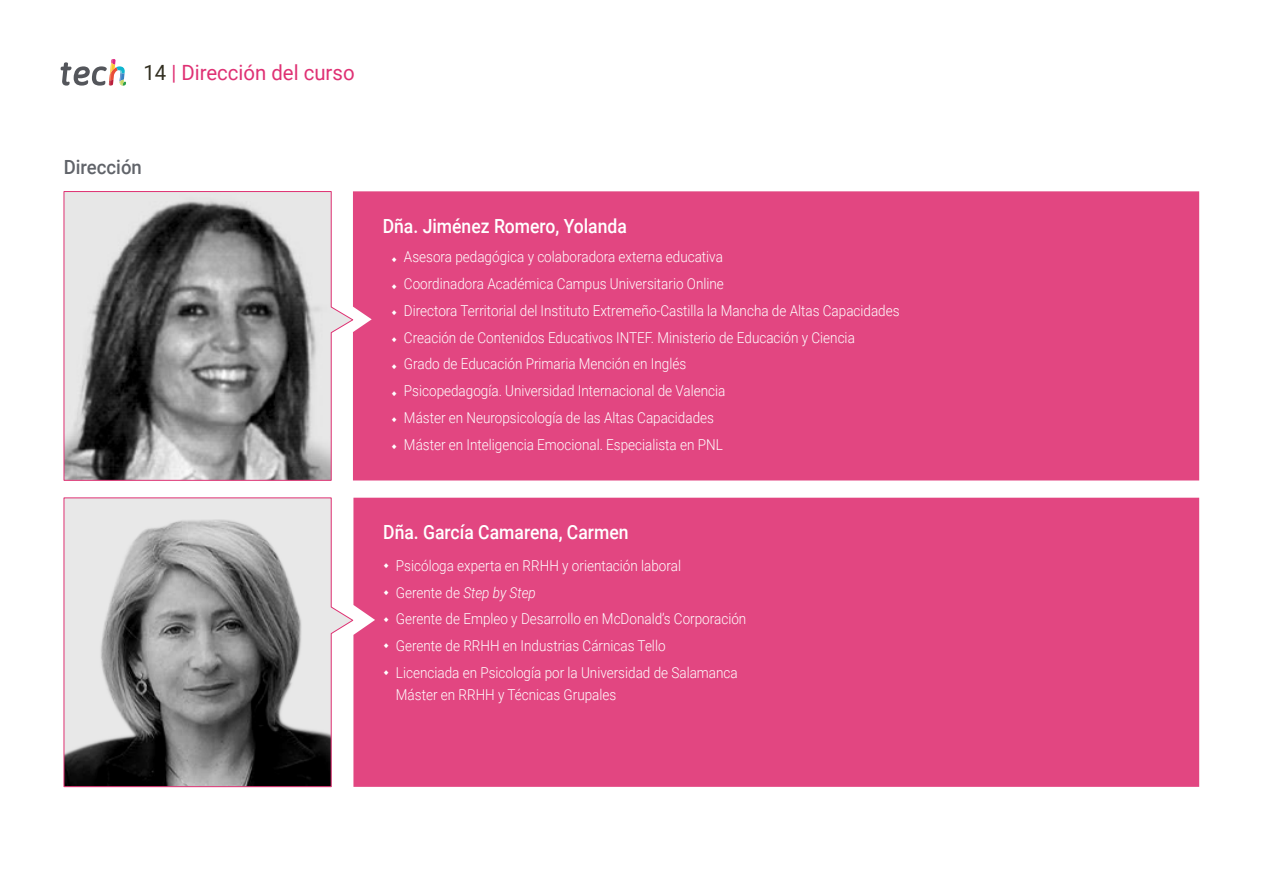
<style>
.page{position:relative;width:1263px;height:893px;background:#fff}
.page>*{position:absolute;margin:0;border:0;box-sizing:border-box;transform-origin:0 0}
.t1{font:21px "Roboto";color:#df3174}
.t2{font:500 19.5px "Roboto";color:#fff;scale:.9 1}
.t3{font:500 19.5px "Roboto";color:#61646a;scale:.95 1}
.t4{font:300 15px/26.7px "Roboto";color:#fff;scale:.9 1}
.s1{color:#312e20}
.s2{font-style:italic}
</style>
<div class="page">
<svg style="left:61px;top:59px;width:65px;height:27px"></svg>
<div style="left:353px;top:498px;width:846px;height:289px;background:#e24681"></div>
<svg style="left:64px;top:497px;width:289px;height:290px"></svg>
<div style="left:353px;top:191px;width:846px;height:289px;background:#e24681"></div>
<svg style="left:64px;top:191px;width:289px;height:290px"></svg>
<svg style="left:384px;top:563px;width:4px;height:5px"></svg>
<svg style="left:384px;top:590px;width:4px;height:5px"></svg>
<svg style="left:384px;top:617px;width:4px;height:5px"></svg>
<svg style="left:384px;top:643px;width:4px;height:5px"></svg>
<svg style="left:384px;top:670px;width:4px;height:5px"></svg>
<svg style="left:392px;top:257px;width:5px;height:5px"></svg>
<svg style="left:392px;top:284px;width:5px;height:5px"></svg>
<svg style="left:392px;top:310px;width:5px;height:5px"></svg>
<svg style="left:392px;top:337px;width:5px;height:5px"></svg>
<svg style="left:392px;top:364px;width:5px;height:5px"></svg>
<svg style="left:392px;top:391px;width:5px;height:5px"></svg>
<svg style="left:392px;top:417px;width:5px;height:5px"></svg>
<svg style="left:392px;top:444px;width:5px;height:5px"></svg>
<h1 class="t1" style="left:144px;top:57px;width:213px"><span class="s1">14</span> | Dirección del curso</h1>
<h2 class="t3" style="left:64px;top:154px;width:84px">Dirección</h2>
<h2 class="t2" style="left:383px;top:212px;width:273px">Dña. Jiménez Romero, Yolanda</h2>
<p class="t4" style="left:404px;top:243px;width:552px">Asesora pedagógica y colaboradora externa educativa<br>Coordinadora Académica Campus Universitario Online<br>Directora Territorial del Instituto Extremeño-Castilla la Mancha de Altas Capacidades Creación de Contenidos Educativos INTEF. Ministerio de Educación y Ciencia<br>Grado de Educación Primaria Mención en Inglés<br>Psicopedagogía. Universidad Internacional de Valencia<br>Máster en Neuropsicología de las Altas Capacidades<br>Máster en Inteligencia Emocional. Especialista en PNL</p>
<h2 class="t2" style="left:383px;top:518px;width:274px">Dña. García Camarena, Carmen</h2>
<p class="t4" style="left:396px;top:552px;width:391px">Psicóloga experta en RRHH y orientación laboral<br>Gerente de <span class="s2">Step by Step<br></span>Gerente de Empleo y Desarrollo en McDonald’s Corporación Gerente de RRHH en Industrias Cárnicas Tello<br>Licenciada en Psicología por la Universidad de Salamanca</p>
<p class="t4" style="left:396px;top:681px;width:246px">Máster en RRHH y Técnicas Grupales</p>
</div>
